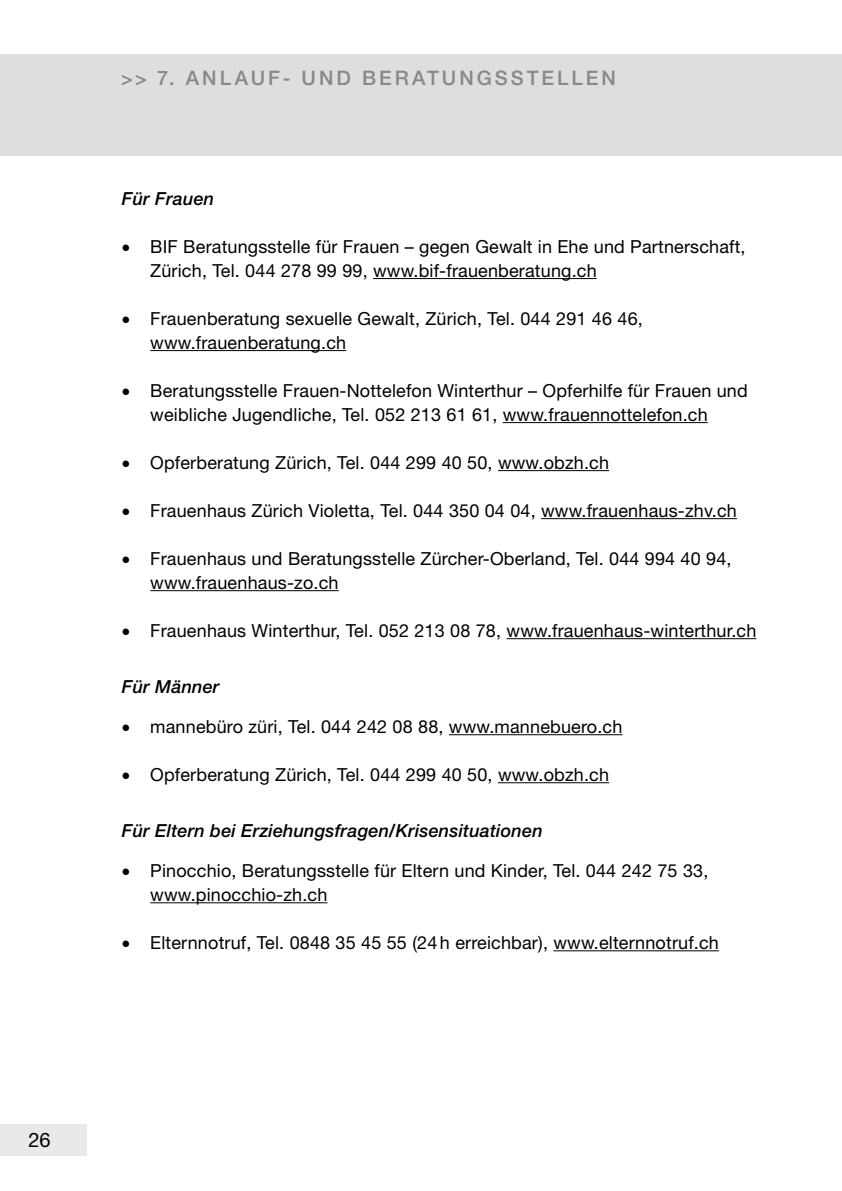
<style>
.page{position:relative;width:842px;height:1191px;background:#fff}
.page>*{position:absolute;margin:0;border:0;box-sizing:border-box;transform-origin:0 0}
.Titel_fortsetzung{font:500 20px "Helvetica Neue LT Std";letter-spacing:.15em;color:#87888a}
.t1{font:20px "Helvetica Neue LT Std";color:#000}
.t2{font:18px/24px "Helvetica Neue LT Std";letter-spacing:.01em;color:#000}
.Zwischentitel{font:italic 500 18px "Helvetica Neue LT Std";letter-spacing:.01em;color:#000}
</style>
<div class="page">
<div style="left:0;top:54px;width:842px;height:102px;background:#dddedf"></div>
<svg style="left:122px;top:75px;width:24px;height:10px"></svg>
<hr style="left:373px;top:278px;width:224px;height:1px;background:#000">
<hr style="left:150px;top:350px;width:196px;height:1px;background:#000">
<hr style="left:503px;top:422px;width:205px;height:1px;background:#000">
<hr style="left:498px;top:470px;width:111px;height:1px;background:#000">
<hr style="left:541px;top:518px;width:196px;height:1px;background:#000">
<hr style="left:150px;top:590px;width:189px;height:1px;background:#000">
<hr style="left:506px;top:638px;width:250px;height:1px;background:#000">
<hr style="left:449px;top:734px;width:173px;height:1px;background:#000">
<hr style="left:498px;top:782px;width:111px;height:1px;background:#000">
<hr style="left:150px;top:902px;width:177px;height:1px;background:#000">
<hr style="left:553px;top:950px;width:166px;height:1px;background:#000">
<div style="left:0;top:1124px;width:86px;height:32px;background:#e9e9ea"></div>
<p class="Titel_fortsetzung" style="left:157px;top:66px;width:460px">7. ANLAUF- UND BERATUNGSSTELLEN</p>
<p class="Zwischentitel" style="left:122px;top:188px;width:94px">Für Frauen</p>
<p class="t2" style="left:150px;top:234px;width:597px;text-indent:-28px">• BIF Beratungsstelle für Frauen – gegen Gewalt in Ehe und Partnerschaft,<br>Zürich, Tel. 044 278 99 99, www.bif-frauenberatung.ch</p>
<p class="t2" style="left:150px;top:306px;width:494px;text-indent:-28px">• Frauenberatung sexuelle Gewalt, Zürich, Tel. 044 291 46 46, www.frauenberatung.ch</p>
<p class="t2" style="left:150px;top:378px;width:599px;text-indent:-28px">• Beratungsstelle Frauen-Nottelefon Winterthur – Opferhilfe für Frauen und weibliche Jugendliche, Tel. 052 213 61 61, www.frauennottelefon.ch</p>
<p class="t2" style="left:122px;top:450px;width:489px">• Opferberatung Zürich, Tel. 044 299 40 50, www.obzh.ch</p>
<p class="t2" style="left:122px;top:498px;width:617px">• Frauenhaus Zürich Violetta, Tel. 044 350 04 04, www.frauenhaus-zhv.ch</p>
<p class="t2" style="left:150px;top:546px;width:583px;text-indent:-28px">• Frauenhaus und Beratungsstelle Zürcher-Oberland, Tel. 044 994 40 94, www.frauenhaus-zo.ch</p>
<p class="t2" style="left:122px;top:618px;width:636px">• Frauenhaus Winterthur, Tel. 052 213 08 78, www.frauenhaus-winterthur.ch</p>
<p class="Zwischentitel" style="left:122px;top:676px;width:99px">Für Männer</p>
<p class="t2" style="left:122px;top:714px;width:502px">• mannebüro züri, Tel. 044 242 08 88, www.mannebuero.ch</p>
<p class="t2" style="left:122px;top:762px;width:489px">• Opferberatung Zürich, Tel. 044 299 40 50, www.obzh.ch</p>
<p class="Zwischentitel" style="left:122px;top:820px;width:422px">Für Eltern bei Erziehungsfragen/Krisensituationen</p>
<p class="t2" style="left:150px;top:858px;width:560px;text-indent:-28px">• Pinocchio, Beratungsstelle für Eltern und Kinder, Tel. 044 242 75 33, www.pinocchio-zh.ch</p>
<p class="t2" style="left:122px;top:930px;width:598px">• Elternnotruf, Tel. 0848 35 45 55 (24 h erreichbar), www.elternnotruf.ch</p>
<p class="t1" style="left:28px;top:1128px;width:24px">26</p>
</div>
